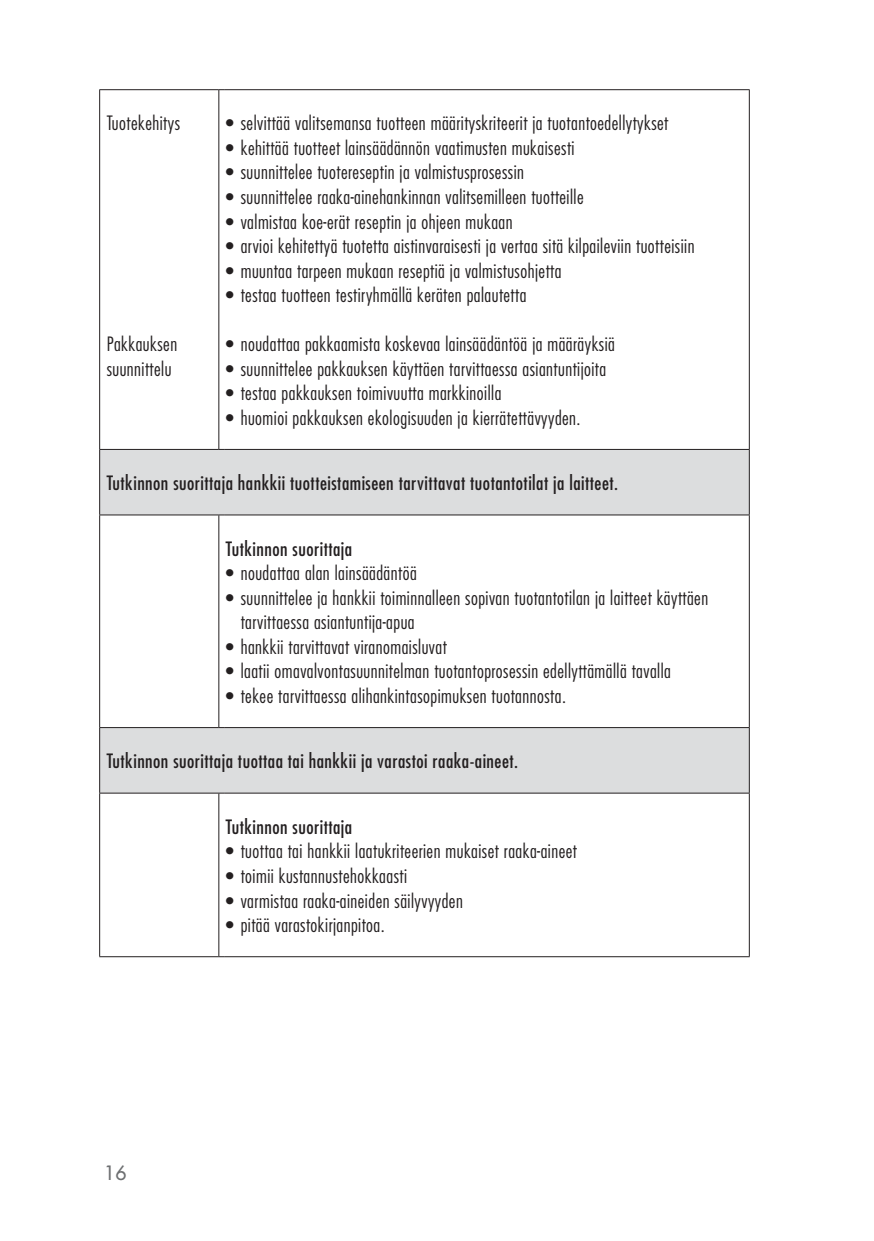
<style>
.page{position:relative;width:874px;height:1241px;background:#fff}
.page>*{position:absolute;margin:0;border:0;box-sizing:border-box;transform-origin:0 0}
.t1{font:300 condensed 19.25px/24.5px "Futura Std";letter-spacing:.025em;color:#231f20}
.t2{font:condensed 19.25px "Futura Std";letter-spacing:.025em;color:#231f20}
.t3{font:500 19.25px "Futura Std";color:#6d6f71}
</style>
<div class="page">
<svg style="left:100px;top:450px;width:648px;height:342px"></svg>
<hr style="left:99px;top:89px;width:120px;height:1px;background:#231f20">
<hr style="left:99px;top:90px;width:1px;height:359px;background:#231f20">
<hr style="left:218px;top:90px;width:1px;height:359px;background:#231f20">
<hr style="left:224px;top:89px;width:525px;height:1px;background:#231f20">
<hr style="left:748px;top:90px;width:1px;height:359px;background:#231f20">
<hr style="left:99px;top:449px;width:120px;height:1px;background:#231f20">
<hr style="left:99px;top:449px;width:1px;height:65px;background:#231f20">
<hr style="left:224px;top:449px;width:525px;height:1px;background:#231f20">
<hr style="left:748px;top:449px;width:1px;height:65px;background:#231f20">
<hr style="left:99px;top:514px;width:120px;height:1px;background:#231f20">
<hr style="left:99px;top:515px;width:1px;height:212px;background:#231f20">
<hr style="left:218px;top:515px;width:1px;height:212px;background:#231f20">
<hr style="left:224px;top:514px;width:525px;height:1px;background:#231f20">
<hr style="left:748px;top:515px;width:1px;height:212px;background:#231f20">
<hr style="left:99px;top:727px;width:120px;height:1px;background:#231f20">
<hr style="left:99px;top:727px;width:1px;height:65px;background:#231f20">
<hr style="left:224px;top:727px;width:525px;height:1px;background:#231f20">
<hr style="left:748px;top:727px;width:1px;height:65px;background:#231f20">
<hr style="left:99px;top:792px;width:120px;height:1px;background:#231f20">
<hr style="left:99px;top:793px;width:1px;height:163px;background:#231f20">
<hr style="left:218px;top:793px;width:1px;height:163px;background:#231f20">
<hr style="left:224px;top:792px;width:525px;height:1px;background:#231f20">
<hr style="left:748px;top:793px;width:1px;height:163px;background:#231f20">
<hr style="left:99px;top:956px;width:120px;height:1px;background:#231f20">
<hr style="left:224px;top:956px;width:525px;height:1px;background:#231f20">
<p class="t1" style="left:107px;top:111px;width:75px">Tuotekehitys</p>
<p class="t1" style="left:107px;top:331px;width:72px">Pakkauksen suunnittelu</p>
<p class="t1" style="left:226px;top:111px;width:444px">• selvittää valitsemansa tuotteen määrityskriteerit ja tuotantoedellytykset</p>
<p class="t1" style="left:226px;top:135px;width:350px">• kehittää tuotteet lainsäädännön vaatimusten mukaisesti</p>
<p class="t1" style="left:226px;top:160px;width:299px">• suunnittelee tuotereseptin ja valmistusprosessin</p>
<p class="t1" style="left:226px;top:184px;width:359px">• suunnittelee raaka-ainehankinnan valitsemilleen tuotteille</p>
<p class="t1" style="left:226px;top:209px;width:288px">• valmistaa koe-erät reseptin ja ohjeen mukaan</p>
<p class="t1" style="left:226px;top:233px;width:470px">• arvioi kehitettyä tuotetta aistinvaraisesti ja vertaa sitä kilpaileviin tuotteisiin</p>
<p class="t1" style="left:226px;top:258px;width:337px">• muuntaa tarpeen mukaan reseptiä ja valmistusohjetta</p>
<p class="t1" style="left:226px;top:283px;width:302px">• testaa tuotteen testiryhmällä keräten palautetta</p>
<p class="t1" style="left:226px;top:331px;width:390px">• noudattaa pakkaamista koskevaa lainsäädäntöä ja määräyksiä</p>
<p class="t1" style="left:226px;top:356px;width:381px">• suunnittelee pakkauksen käyttäen tarvittaessa asiantuntijoita</p>
<p class="t1" style="left:226px;top:381px;width:277px">• testaa pakkauksen toimivuutta markkinoilla</p>
<p class="t1" style="left:226px;top:405px;width:356px">• huomioi pakkauksen ekologisuuden ja kierrätettävyyden.</p>
<p class="t2" style="left:107px;top:471px;width:512px">Tutkinnon suorittaja hankkii tuotteistamiseen tarvittavat tuotantotilat ja laitteet.</p>
<p class="t2" style="left:226px;top:537px;width:128px">Tutkinnon suorittaja</p>
<p class="t1" style="left:226px;top:560px;width:192px">• noudattaa alan lainsäädäntöä</p>
<p class="t1" style="left:241px;top:585px;width:468px;text-indent:-15px">• suunnittelee ja hankkii toiminnalleen sopivan tuotantotilan ja laitteet käyttäen tarvittaessa asiantuntija-apua</p>
<p class="t1" style="left:226px;top:634px;width:222px">• hankkii tarvittavat viranomaisluvat</p>
<p class="t1" style="left:226px;top:659px;width:446px">• laatii omavalvontasuunnitelman tuotantoprosessin edellyttämällä tavalla</p>
<p class="t1" style="left:226px;top:683px;width:341px">• tekee tarvittaessa alihankintasopimuksen tuotannosta.</p>
<p class="t2" style="left:107px;top:749px;width:413px">Tutkinnon suorittaja tuottaa tai hankkii ja varastoi raaka-aineet.</p>
<p class="t3" style="left:104px;top:1160px;width:24px">16</p>
<p class="t2" style="left:226px;top:815px;width:128px">Tutkinnon suorittaja</p>
<p class="t1" style="left:226px;top:839px;width:352px">• tuottaa tai hankkii laatukriteerien mukaiset raaka-aineet</p>
<p class="t1" style="left:226px;top:863px;width:182px">• toimii kustannustehokkaasti</p>
<p class="t1" style="left:226px;top:888px;width:238px">• varmistaa raaka-aineiden säilyvyyden</p>
<p class="t1" style="left:226px;top:912px;width:160px">• pitää varastokirjanpitoa.</p>
</div>
